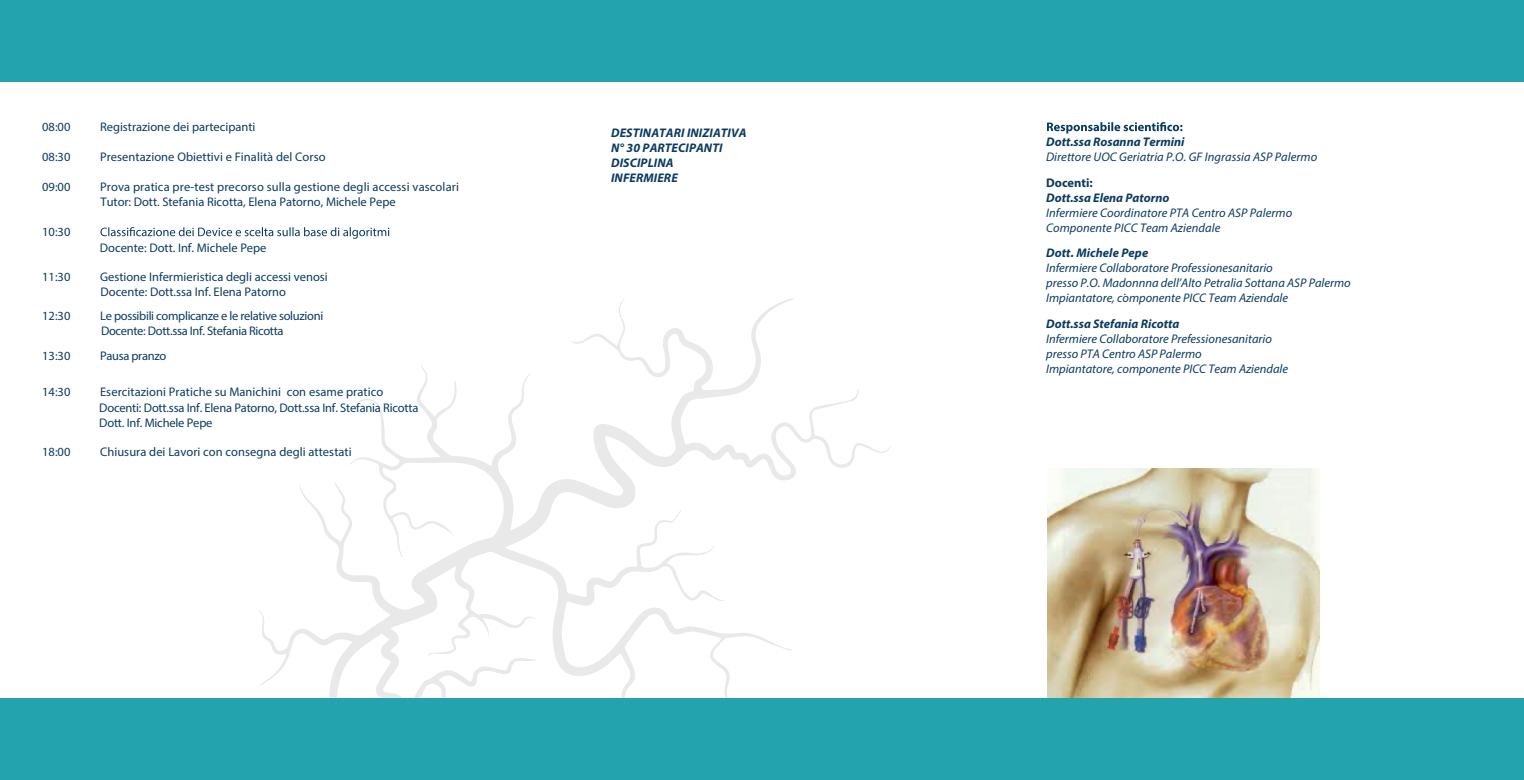
<style>
.page{position:relative;width:1524px;height:780px;background:#fff}
.page>*{position:absolute;margin:0;border:0;box-sizing:border-box;transform-origin:0 0}
.t1{font:12.5px/15px "Myriad Pro";color:#0b3b61}
.t2{font:italic 12.5px/15px "Myriad Pro";color:#0b3b61}
.t3{font:italic 700 12.5px/15px "Myriad Pro";letter-spacing:.005em;color:#0b3b61}
.t4{font:12.5px/15px "Myriad Pro";letter-spacing:-.025em;color:#0b3b61}
.t5{font:700 12.5px "Myriad Pro";color:#0b3b61}
</style>
<div class="page">
<svg style="left:259px;top:298px;width:632px;height:400px"></svg>
<div style="left:0;top:0;width:1524px;height:81px;background:#23a3ae"></div>
<div style="left:0;top:698px;width:1524px;height:82px;background:#23a3ae"></div>
<svg style="left:101px;top:227px;width:288px;height:12px"></svg>
<svg style="left:1047px;top:122px;width:135px;height:11px"></svg>
<img style="left:1047px;top:469px;width:273px;height:228px">
<p class="t1" style="left:42px;top:119px;width:30px">08:00</p>
<p class="t1" style="left:100px;top:119px;width:157px">Registrazione dei partecipanti</p>
<p class="t1" style="left:42px;top:149px;width:30px">08:30</p>
<p class="t1" style="left:100px;top:149px;width:227px">Presentazione Obiettivi e Finalità del Corso</p>
<p class="t1" style="left:42px;top:179px;width:30px">09:00</p>
<p class="t1" style="left:100px;top:179px;width:360px">Prova pratica pre-test precorso sulla gestione degli accessi vascolari<br>Tutor: Dott. Stefania Ricotta, Elena Patorno, Michele Pepe</p>
<p class="t1" style="left:100px;top:240px;width:168px">Docente: Dott. Inf. Michele Pepe</p>
<p class="t1" style="left:42px;top:224px;width:30px">10:30</p>
<p class="t1" style="left:42px;top:269px;width:30px">11:30</p>
<p class="t1" style="left:100px;top:269px;width:229px">Gestione Infermieristica degli accessi venosi<br>Docente: Dott.ssa Inf. Elena Patorno</p>
<p class="t1" style="left:42px;top:308px;width:30px">12:30</p>
<p class="t4" style="left:100px;top:308px;width:225px">Le possibili complicanze e le relative soluzioni<br>Docente: Dott.ssa Inf. Stefania Ricotta</p>
<p class="t1" style="left:42px;top:348px;width:30px">13:30</p>
<p class="t4" style="left:100px;top:348px;width:68px">Pausa pranzo</p>
<p class="t1" style="left:42px;top:384px;width:30px">14:30</p>
<p class="t1" style="left:99px;top:384px;width:321px;line-height:15.5px">Esercitazioni Pratiche su Manichini con esame pratico<br>Docenti: Dott.ssa Inf. Elena Patorno, Dott.ssa Inf. Stefania Ricotta<br>Dott. Inf. Michele Pepe</p>
<p class="t1" style="left:42px;top:444px;width:30px">18:00</p>
<p class="t1" style="left:100px;top:444px;width:253px">Chiusura dei Lavori con consegna degli attestati</p>
<p class="t3" style="left:611px;top:125px;width:137px">DESTINATARI INIZIATIVA<br>N° 30 PARTECIPANTI<br>DISCIPLINA<br>INFERMIERE</p>
<p class="t3" style="left:1046px;top:134px;width:140px">Dott.ssa Rosanna Termini</p>
<p class="t2" style="left:1046px;top:149px;width:272px">Direttore UOC Geriatria P.O. GF Ingrassia ASP Palermo</p>
<p class="t5" style="left:1046px;top:174px;width:48px">Docenti:</p>
<p class="t3" style="left:1046px;top:189px;width:125px">Dott.ssa Elena Patorno</p>
<p class="t2" style="left:1046px;top:205px;width:248px">Infermiere Coordinatore PTA Centro ASP Palermo<br>Componente PICC Team Aziendale</p>
<p class="t3" style="left:1046px;top:245px;width:104px">Dott. Michele Pepe</p>
<p class="t2" style="left:1046px;top:260px;width:306px">Infermiere Collaboratore Professionesanitario<br>presso P.O. Madonnna dell’Alto Petralia Sottana ASP Palermo<br>Impiantatore, componente PICC Team Aziendale</p>
<p class="t3" style="left:1046px;top:315px;width:135px">Dott.ssa Stefania Ricotta</p>
<p class="t2" style="left:1046px;top:331px;width:243px">Infermiere Collaboratore Prefessionesanitario presso PTA Centro ASP Palermo<br>Impiantatore, componente PICC Team Aziendale</p>
</div>
